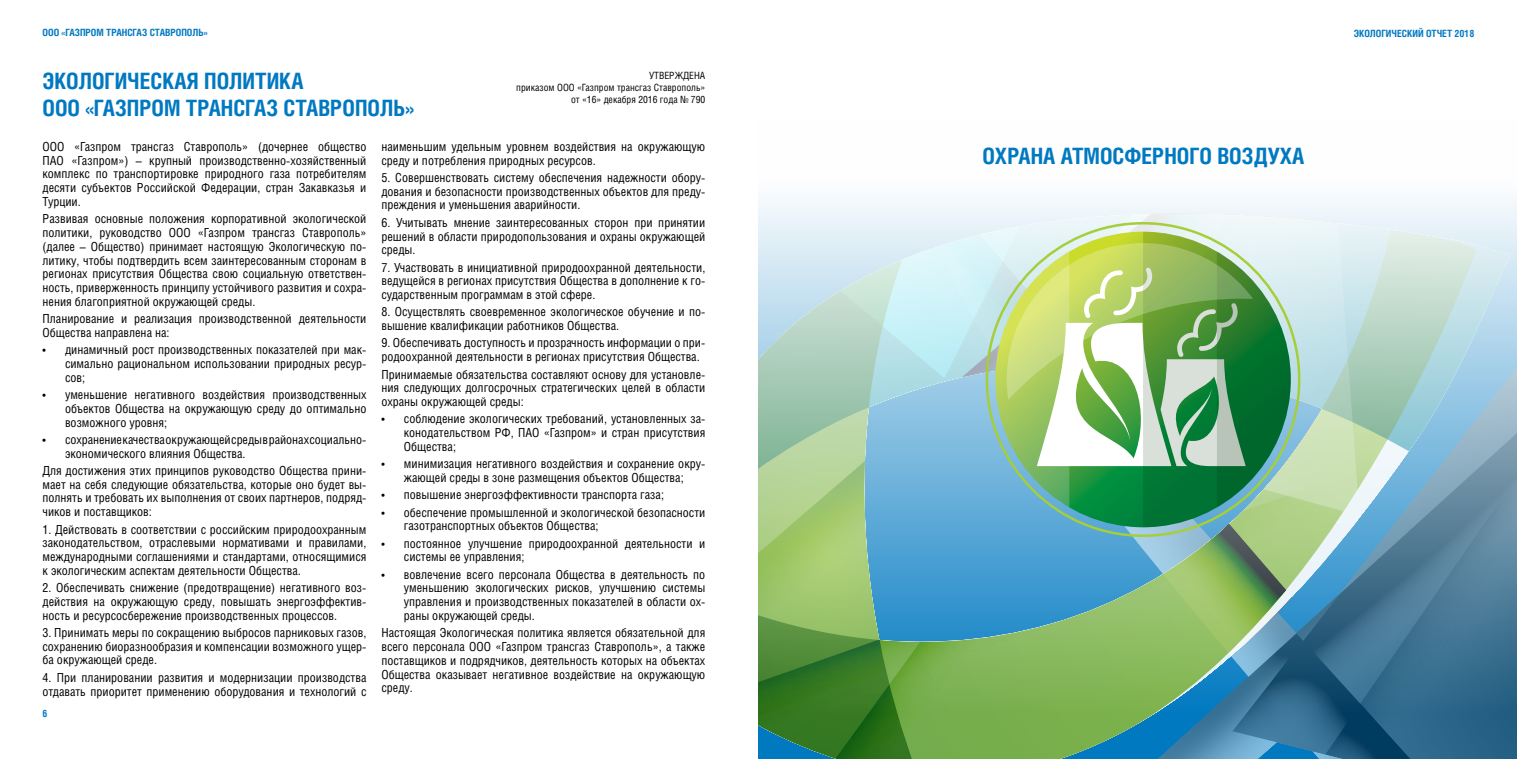
<style>
.page{position:relative;width:1517px;height:759px;background:#fff}
.page>*{position:absolute;margin:0;border:0;box-sizing:border-box;transform-origin:0 0}
.t1{font:700 22.5px/27px "Helios Cond";color:#0079c1}
.t2{font:12.5px/13.8px "Helios Cond";color:#000;text-align:justify}
.t3{font:10px/12px "Helios Cond";color:#000;text-align:right}
.t4{font:700 10px "Helios Cond";color:#0079c1}
</style>
<div class="page">
<div style="left:772px;top:199px;width:745px;height:51px;background:#f1f7fb"></div>
<svg style="left:758px;top:213px;width:752px;height:545px;background:#87adbb"></svg>
<svg style="left:783px;top:213px;width:556px;height:275px;background:#bddcdd"></svg>
<svg style="left:758px;top:488px;width:602px;height:270px;background:#64a185"></svg>
<svg style="left:995px;top:231px;width:295px;height:296px;background:#89bb85"></svg>
<p class="t4" style="left:43px;top:27px;width:166px">ООО «ГАЗПРОМ ТРАНСГАЗ СТАВРОПОЛЬ»</p>
<p class="t3" style="left:516px;top:69px;width:190px">УТВЕРЖДЕНА<br>приказом ООО «Газпром трансгаз Ставрополь» от «16» декабря 2016 года № 790</p>
<p class="t1" style="left:43px;top:67px;width:373px">ЭКОЛОГИЧЕСКАЯ ПОЛИТИКА<br>ООО «ГАЗПРОМ ТРАНСГАЗ СТАВРОПОЛЬ»</p>
<p class="t2" style="left:43px;top:139px;width:325px">ООО «Газпром трансгаз Ставрополь» (дочернее общество ПАО «Газпром») – крупный производственно-хозяйственный комплекс по транспортировке природного газа потребителям десяти субъектов Российской Федерации, стран Закавказья и Турции.</p>
<p class="t2" style="left:43px;top:211px;width:325px">Развивая основные положения корпоративной экологической политики, руководство ООО «Газпром трансгаз Ставрополь» (далее – Общество) принимает настоящую Экологическую по&shy;литику, чтобы подтвердить всем заинтересованным сторонам в регионах присутствия Общества свою социальную ответствен&shy;ность, приверженность принципу устойчивого развития и сохра&shy;нения благоприятной окружающей среды.</p>
<p class="t2" style="left:43px;top:311px;width:325px">Планирование и реализация производственной деятельности<br>Общества направлена на:</p>
<p class="t2" style="left:65px;top:342px;width:303px;text-indent:-22px">• динамичный рост производственных показателей при мак&shy;симально рациональном использовании природных ресур&shy;сов;</p>
<p class="t2" style="left:65px;top:387px;width:303px;text-indent:-22px">• уменьшение негативного воздействия производственных объектов Общества на окружающую среду до оптимально возможного уровня;</p>
<p class="t2" style="left:65px;top:432px;width:303px;text-indent:-22px">• сохранение качества окружающей среды в районах социально&shy;экономического влияния Общества.</p>
<p class="t2" style="left:43px;top:463px;width:325px">Для достижения этих принципов руководство Общества прини&shy;мает на себя следующие обязательства, которые оно будет вы&shy;полнять и требовать их выполнения от своих партнеров, подряд&shy;чиков и поставщиков:</p>
<p class="t2" style="left:43px;top:521px;width:325px">1. Действовать в соответствии с российским природоохранным законодательством, отраслевыми нормативами и правилами, международными соглашениями и стандартами, относящимися к экологическим аспектам деятельности Общества.</p>
<p class="t2" style="left:43px;top:580px;width:325px">2. Обеспечивать снижение (предотвращение) негативного воз&shy;действия на окружающую среду, повышать энергоэффектив&shy;ность и ресурсосбережение производственных процессов.</p>
<p class="t2" style="left:43px;top:625px;width:325px">3. Принимать меры по сокращению выбросов парниковых газов, сохранению биоразнообразия и компенсации возможного ущер&shy;ба окружающей среде.</p>
<p class="t2" style="left:43px;top:670px;width:325px">4. При планировании развития и модернизации производства отдавать приоритет применению оборудования и технологий с</p>
<p class="t2" style="left:381px;top:139px;width:325px">наименьшим удельным уровнем воздействия на окружающую среду и потребления природных ресурсов.</p>
<p class="t2" style="left:381px;top:170px;width:325px">5. Совершенствовать систему обеспечения надежности обору&shy;дования и безопасности производственных объектов для преду&shy;преждения и уменьшения аварийности.</p>
<p class="t2" style="left:381px;top:215px;width:325px">6. Учитывать мнение заинтересованных сторон при принятии решений в области природопользования и охраны окружающей среды.</p>
<p class="t2" style="left:381px;top:260px;width:325px">7. Участвовать в инициативной природоохранной деятельности, ведущейся в регионах присутствия Общества в дополнение к го&shy;сударственным программам в этой сфере.</p>
<p class="t2" style="left:381px;top:305px;width:325px">8. Осуществлять своевременное экологическое обучение и по&shy;вышение квалификации работников Общества.</p>
<p class="t2" style="left:381px;top:336px;width:325px">9. Обеспечивать доступность и прозрачность информации о при&shy;родоохранной деятельности в регионах присутствия Общества.</p>
<p class="t2" style="left:381px;top:367px;width:325px">Принимаемые обязательства составляют основу для установле&shy;ния следующих долгосрочных стратегических целей в области охраны окружающей среды:</p>
<p class="t2" style="left:404px;top:411px;width:303px;text-indent:-22px">• соблюдение экологических требований, установленных за&shy;конодательством РФ, ПАО «Газпром» и стран присутствия Общества;</p>
<p class="t2" style="left:381px;top:456px;width:325px;text-align:center">• минимизация негативного воздействия и сохранение окру&shy;жающей среды в зоне размещения объектов Общества;</p>
<p class="t2" style="left:381px;top:487px;width:284px">• повышение энергоэффективности транспорта газа;</p>
<p class="t2" style="left:404px;top:505px;width:303px;text-indent:-22px">• обеспечение промышленной и экологической безопасности газотранспортных объектов Общества;</p>
<p class="t2" style="left:404px;top:536px;width:303px;text-indent:-22px">• постоянное улучшение природоохранной деятельности и системы ее управления;</p>
<p class="t2" style="left:404px;top:567px;width:303px;text-indent:-22px">• вовлечение всего персонала Общества в деятельность по уменьшению экологических рисков, улучшению системы управления и производственных показателей в области ох&shy;раны окружающей среды.</p>
<p class="t2" style="left:381px;top:625px;width:325px">Настоящая Экологическая политика является обязательной для всего персонала ООО «Газпром трансгаз Ставрополь», а также поставщиков и подрядчиков, деятельность которых на объектах Общества оказывает негативное воздействие на окружающую среду.</p>
<p class="t4" style="left:43px;top:707px;width:6px">6</p>
<p class="t1" style="left:982px;top:142px;width:323px">ОХРАНА АТМОСФЕРНОГО ВОЗДУХА</p>
<p class="t4" style="left:1353px;top:27px;width:122px">ЭКОЛОГИЧЕСКИЙ ОТЧЕТ 2018</p>
</div>
